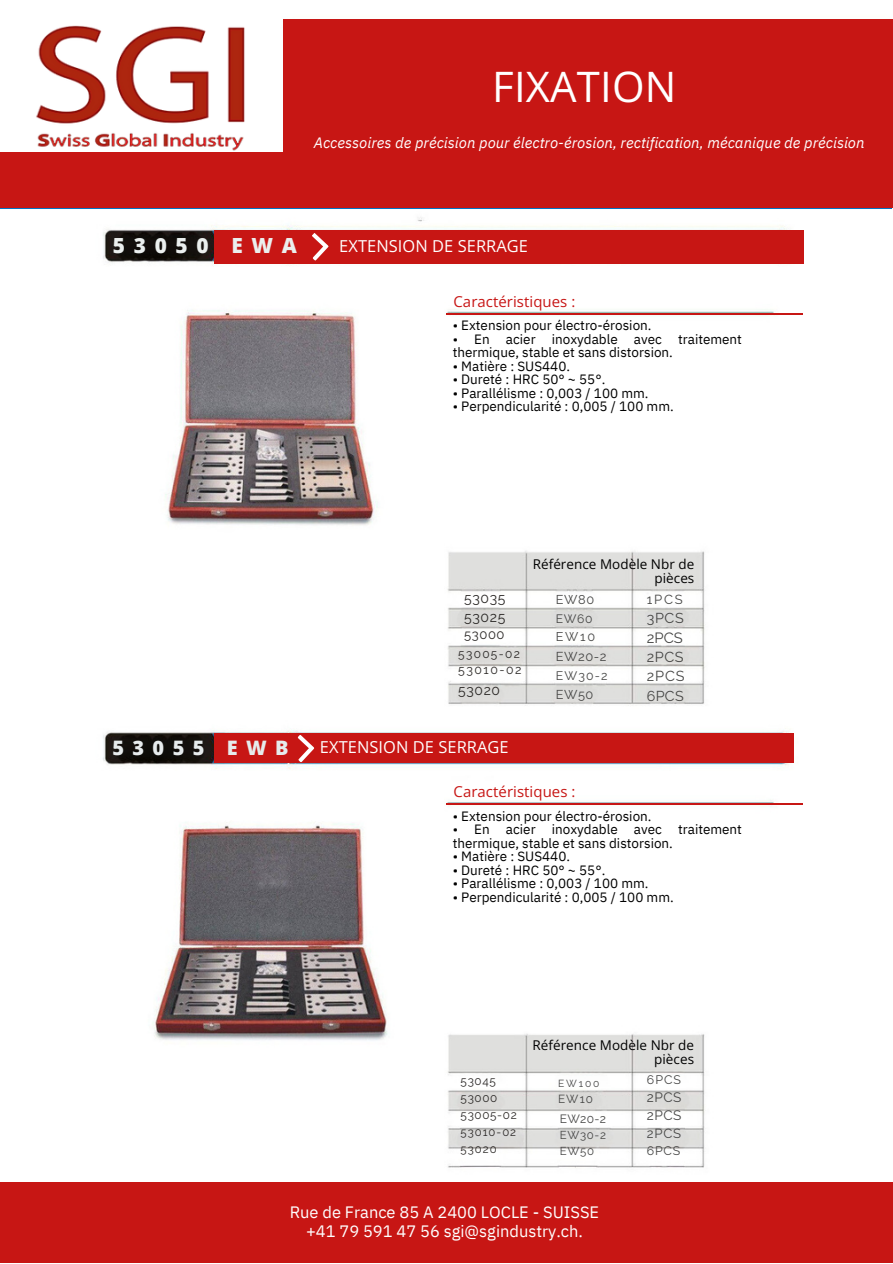
<style>
.page{position:relative;width:893px;height:1264px;background:#fff}
.page>*{position:absolute;margin:0;border:0;box-sizing:border-box;transform-origin:0 0}
.t1{font:41.85px "Open Sans";letter-spacing:.005em;color:#fff}
.t2{font:800 20.85px "Open Sans";letter-spacing:.42em;color:#ebefee}
.t3{font:800 19.95px "Open Sans";letter-spacing:.425em;color:#e6ebec}
.t4{font:16.5px "IBM Plex Sans";color:#fff}
.t5{font:16.5px "Open Sans";letter-spacing:.005em;color:#fff}
.t6{font:italic 15px "IBM Plex Sans";color:#fff}
.t7{font:15px "Open Sans";letter-spacing:.005em;color:#c71614}
.t8{font:14.85px "Raleway";color:#454544}
.t9{font:14.4px "Raleway";letter-spacing:.05em;color:#454544}
.t10{font:14.25px "Raleway";letter-spacing:.03em;color:#454544}
.t11{font:14.1px "Raleway";letter-spacing:.045em;color:#2a2725}
.t12{font:13.95px "Raleway";letter-spacing:.045em;color:#2a2725}
.t13{font:13.8px "Raleway";letter-spacing:.045em;color:#2a2725}
.t14{font:13.65px "Raleway";letter-spacing:.04em;color:#454544}
.t15{font:13.5px/13.5px "IBM Plex Sans";color:#000}
.t16{font:13.5px/13.5px "Open Sans";letter-spacing:.005em;color:#000;text-align:right}
.t17{font:13.05px "Raleway";letter-spacing:.095em;color:#454544}
.t18{font:13.05px "Raleway";letter-spacing:.05em;color:#2a2725}
.t19{font:12.9px "Raleway";color:#454544}
.t20{font:12.75px "Raleway";letter-spacing:.045em;color:#454544}
.t21{font:12.6px "Raleway";color:#454544}
.t22{font:12.3px "Raleway";letter-spacing:.085em;color:#454544}
.t23{font:12.3px "Raleway";letter-spacing:.125em;color:#2a2725}
.t24{font:12.15px "Raleway";color:#454544}
.t25{font:12px "Raleway";color:#454544}
.t26{font:11.85px "Raleway";letter-spacing:.11em;color:#2a2725}
.t27{font:11.7px "Raleway";letter-spacing:.06em;color:#2a2725}
.t28{font:11.7px "Raleway";color:#454544}
.t29{font:11.4px "Raleway";letter-spacing:.085em;color:#2a2725}
.t30{font:11.4px "Raleway";letter-spacing:.06em;color:#454544}
.t31{font:10.2px "Raleway";letter-spacing:.18em;color:#454544}
</style>
<div class="page">
<img style="left:27px;top:208px;width:835px;height:960px">
<div style="left:214px;top:230px;width:589px;height:33px;background:#c71614"></div>
<div style="left:214px;top:733px;width:580px;height:29px;background:#c71614"></div>
<div style="left:283px;top:19px;width:609px;height:189px;background:#c71614"></div>
<img style="left:36px;top:26px;width:210px;height:127px">
<div style="left:0;top:153px;width:362px;height:55px;background:#c71614"></div>
<div style="left:0;top:1181px;width:892px;height:81px;background:#c71614"></div>
<svg style="left:312px;top:233px;width:17px;height:28px"></svg>
<svg style="left:297px;top:735px;width:18px;height:27px"></svg>
<hr style="left:446px;top:313px;width:356px;height:1px;background:#c71614">
<hr style="left:446px;top:802px;width:356px;height:2px;background:#c71614">
<p class="t1" style="left:492px;top:58px;width:186px">FIXATION</p>
<p class="t6" style="left:313px;top:133px;width:552px">Accessoires de précision pour électro-érosion, rectification, mécanique de précision</p>
<p class="t2" style="left:113px;top:231px;width:186px">53050 EWA</p>
<p class="t5" style="left:339px;top:234px;width:190px">EXTENSION DE SERRAGE</p>
<p class="t7" style="left:453px;top:291px;width:123px">Caractéristiques :</p>
<p class="t15" style="left:452px;top:318px;width:200px">• Extension pour électro-érosion.</p>
<p class="t15" style="left:452px;top:332px;width:291px">• En acier inoxydable avec traitement thermique, stable et sans distorsion.</p>
<p class="t15" style="left:452px;top:359px;width:119px">• Matière : SUS440.</p>
<p class="t15" style="left:452px;top:372px;width:154px">• Dureté : HRC 50° ~ 55°.</p>
<p class="t15" style="left:452px;top:386px;width:197px">• Parallélisme : 0,003 / 100 mm.</p>
<p class="t15" style="left:452px;top:399px;width:222px">• Perpendicularité : 0,005 / 100 mm.</p>
<p class="t3" style="left:112px;top:733px;width:178px">53055 EWB</p>
<p class="t12" style="left:464px;top:590px;width:43px">53035</p>
<p class="t11" style="left:464px;top:608px;width:43px">53025</p>
<p class="t18" style="left:464px;top:626px;width:42px">53000</p>
<p class="t26" style="left:458px;top:646px;width:63px">53005-02</p>
<p class="t23" style="left:458px;top:663px;width:65px">53010-02</p>
<p class="t13" style="left:458px;top:682px;width:43px">53020</p>
<p class="t16" style="left:532px;top:557px;width:163px">Référence Modèle Nbr de pièces</p>
<p class="t20" style="left:555px;top:592px;width:40px">EW80</p>
<p class="t24" style="left:555px;top:611px;width:38px">EW60</p>
<p class="t21" style="left:555px;top:629px;width:41px">EW10</p>
<p class="t19" style="left:555px;top:649px;width:52px">EW20-2</p>
<p class="t22" style="left:555px;top:668px;width:53px">EW30-2</p>
<p class="t20" style="left:555px;top:687px;width:39px">EW50</p>
<p class="t17" style="left:646px;top:591px;width:37px">1PCS</p>
<p class="t10" style="left:646px;top:610px;width:38px">3PCS</p>
<p class="t8" style="left:646px;top:628px;width:37px">2PCS</p>
<p class="t9" style="left:646px;top:648px;width:38px">2PCS</p>
<p class="t9" style="left:646px;top:667px;width:39px">2PCS</p>
<p class="t10" style="left:646px;top:687px;width:38px">6PCS</p>
<p class="t5" style="left:320px;top:735px;width:190px">EXTENSION DE SERRAGE</p>
<p class="t7" style="left:453px;top:780px;width:123px">Caractéristiques :</p>
<p class="t15" style="left:452px;top:809px;width:200px">• Extension pour électro-érosion.</p>
<p class="t15" style="left:452px;top:822px;width:291px">• En acier inoxydable avec traitement thermique, stable et sans distorsion.</p>
<p class="t15" style="left:452px;top:849px;width:119px">• Matière : SUS440.</p>
<p class="t15" style="left:452px;top:863px;width:154px">• Dureté : HRC 50° ~ 55°.</p>
<p class="t15" style="left:452px;top:876px;width:197px">• Parallélisme : 0,003 / 100 mm.</p>
<p class="t15" style="left:452px;top:890px;width:222px">• Perpendicularité : 0,005 / 100 mm.</p>
<p class="t27" style="left:460px;top:1074px;width:37px">53045</p>
<p class="t27" style="left:460px;top:1090px;width:38px">53000</p>
<p class="t27" style="left:460px;top:1107px;width:58px">53005-02</p>
<p class="t29" style="left:460px;top:1124px;width:57px">53010-02</p>
<p class="t29" style="left:460px;top:1141px;width:37px">53020</p>
<p class="t16" style="left:532px;top:1038px;width:163px">Référence Modèle Nbr de pièces</p>
<p class="t31" style="left:558px;top:1077px;width:43px">EW100</p>
<p class="t28" style="left:558px;top:1091px;width:37px">EW10</p>
<p class="t25" style="left:559px;top:1111px;width:48px">EW20-2</p>
<p class="t30" style="left:559px;top:1128px;width:48px">EW30-2</p>
<p class="t30" style="left:559px;top:1144px;width:36px">EW50</p>
<p class="t22" style="left:646px;top:1072px;width:36px">6PCS</p>
<p class="t14" style="left:646px;top:1089px;width:36px">2PCS</p>
<p class="t14" style="left:646px;top:1107px;width:36px">2PCS</p>
<p class="t17" style="left:646px;top:1125px;width:36px">2PCS</p>
<p class="t22" style="left:646px;top:1143px;width:35px">6PCS</p>
<p class="t4" style="left:290px;top:1200px;width:311px">Rue de France 85 A 2400 LOCLE - SUISSE</p>
<p class="t4" style="left:306px;top:1219px;width:278px">+41 79 591 47 56 sgi@sgindustry.ch.</p>
</div>
